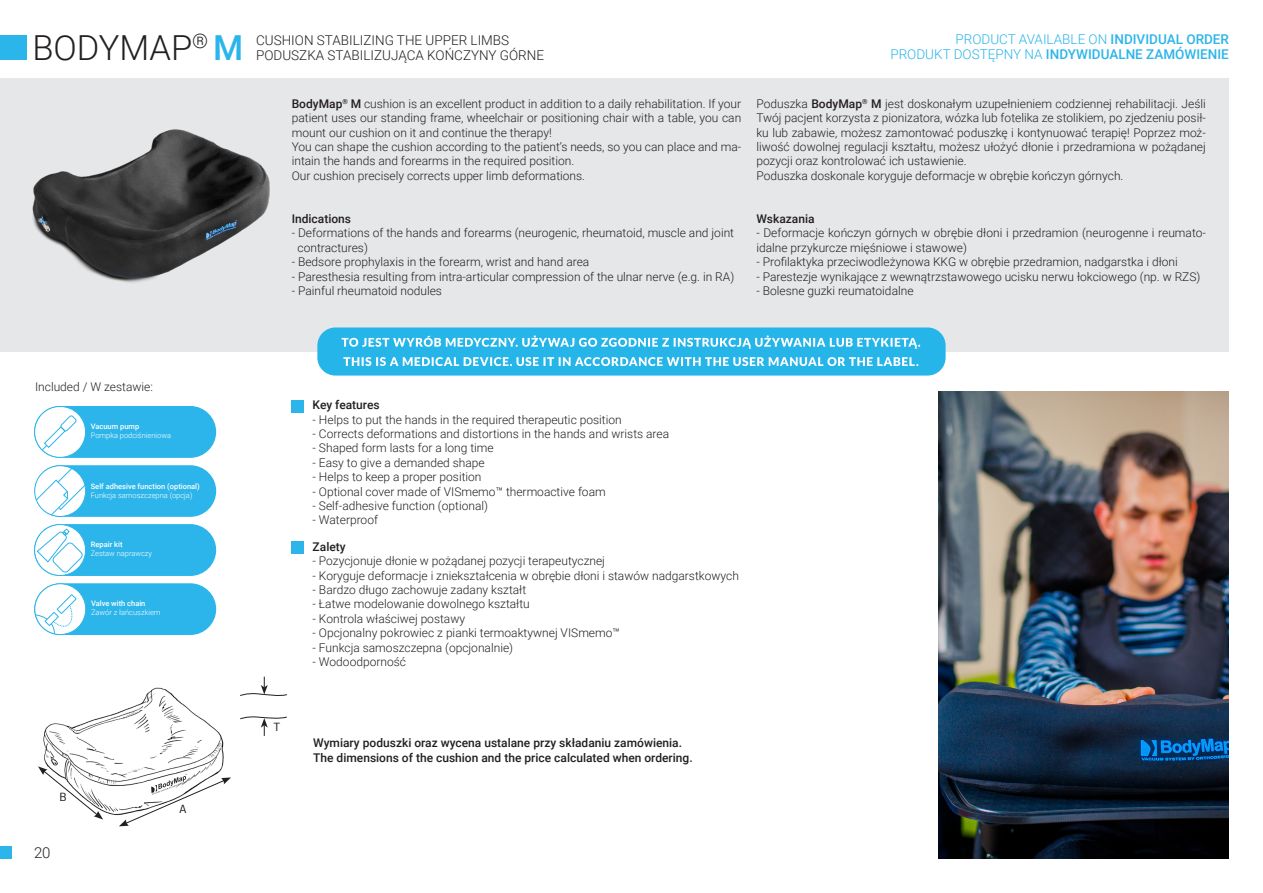
<style>
.page{position:relative;width:1263px;height:893px;background:#fff}
.page>*{position:absolute;margin:0;border:0;box-sizing:border-box;transform-origin:0 0}
.t1{font:300 34.5px "Roboto";color:#231f20}
.t2{font:300 20.1px "Roboto";color:#231f20}
.t3{font:300 15px "Roboto";color:#231f20}
.t4{font:500 13.5px/15px "Roboto";color:#2cb5ea;text-align:right}
.t5{font:300 13.5px "Roboto";color:#231f20}
.t6{font:300 12px/14.4px "Roboto";color:#231f20}
.t7{font:500 12px "Roboto";color:#231f20}
.Таблиця{font:12px "PF Agora Sans Pro";color:#231f20}
.t8{font:500 7.5px/9px "Roboto";color:#fff}
.t9{font:300 7.5px "Roboto";color:#fff}
.s1{font-weight:500;font-size:34.5px;color:#2cb5ea}
.s2{font-weight:300}
.s3{font-weight:500}
</style>
<div class="page">
<div style="left:0;top:79px;width:1228px;height:272px;background:#e6e7e9"></div>
<div style="left:34px;top:524px;width:182px;height:52px;background:#2cb5ea;border-radius:26px"></div>
<svg style="left:34px;top:524px;width:52px;height:52px"></svg>
<div style="left:34px;top:406px;width:182px;height:52px;background:#2cb5ea;border-radius:26px"></div>
<svg style="left:34px;top:406px;width:52px;height:52px"></svg>
<div style="left:35px;top:465px;width:181px;height:52px;background:#2cb5ea;border-radius:26px"></div>
<svg style="left:35px;top:468px;width:51px;height:48px"></svg>
<div style="left:34px;top:583px;width:182px;height:52px;background:#2cb5ea;border-radius:26px"></div>
<svg style="left:34px;top:583px;width:62px;height:52px"></svg>
<div style="left:292px;top:400px;width:12px;height:12px;background:#2cb5ea"></div>
<div style="left:292px;top:542px;width:12px;height:12px;background:#2cb5ea"></div>
<img style="left:938px;top:391px;width:291px;height:467px">
<img style="left:32px;top:129px;width:238px;height:154px">
<img style="left:43px;top:687px;width:181px;height:129px">
<svg style="left:240px;top:677px;width:47px;height:19px"></svg>
<svg style="left:240px;top:716px;width:47px;height:20px"></svg>
<svg style="left:119px;top:774px;width:112px;height:52px"></svg>
<svg style="left:38px;top:766px;width:65px;height:53px"></svg>
<div style="left:0;top:35px;width:27px;height:25px;background:#2cb5ea"></div>
<div style="left:317px;top:327px;width:629px;height:49px;background:#26b5e9;border-radius:18px"></div>
<svg style="left:342px;top:335px;width:578px;height:14px"></svg>
<svg style="left:343px;top:357px;width:575px;height:9px"></svg>
<div style="left:0;top:847px;width:12px;height:12px;background:#2cb5ea"></div>
<p class="t2" style="left:192px;top:27px;width:53px">® <span class="s1">M</span></p>
<p class="t1" style="left:32px;top:23px;width:161px">BODYMAP</p>
<p class="t5" style="left:256px;top:31px;width:255px">CUSHION STABILIZING THE UPPER LIMBS</p>
<p class="t5" style="left:256px;top:46px;width:290px">PODUSZKA STABILIZUJĄCA KOŃCZYNY GÓRNE</p>
<p class="t4" style="left:890px;top:31px;width:340px"><span class="s2">PRODUCT AVAILABLE ON</span> INDIVIDUAL ORDER<br><span class="s2">PRODUKT DOSTĘPNY NA</span> INDYWIDUALNE ZAMÓWIENIE</p>
<p class="t6" style="left:292px;top:96px;width:451px;text-align:justify"><span class="s3">BodyMap</span><sup>®</sup> <span class="s3">M</span> cushion is an excellent product in addition to a daily rehabilitation. If your patient uses our standing frame, wheelchair or positioning chair with a table, you can mount our cushion on it and continue the therapy!</p>
<p class="t6" style="left:292px;top:139px;width:451px">You can shape the cushion according to the patient’s needs, so you can place and ma&shy;intain the hands and forearms in the required position.</p>
<p class="t6" style="left:292px;top:168px;width:295px">Our cushion precisely corrects upper limb deformations.</p>
<p class="t6" style="left:756px;top:96px;width:451px;text-align:justify">Poduszka <span class="s3">BodyMap</span><sup>®</sup> <span class="s3">M</span> jest doskonałym uzupełnieniem codziennej rehabilitacji. Jeśli Twój pacjent korzysta z pionizatora, wózka lub fotelika ze stolikiem, po zjedzeniu posił&shy;ku lub zabawie, możesz zamontować poduszkę i kontynuować terapię! Poprzez moż&shy;liwość dowolnej regulacji kształtu, możesz ułożyć dłonie i przedramiona w pożądanej pozycji oraz kontrolować ich ustawienie.</p>
<p class="t6" style="left:756px;top:168px;width:369px">Poduszka doskonale koryguje deformacje w obrębie kończyn górnych.</p>
<p class="t7" style="left:292px;top:210px;width:61px">Indications</p>
<p class="t6" style="left:298px;top:226px;width:438px;text-indent:-6px">- Deformations of the hands and forearms (neurogenic, rheumatoid, muscle and joint contractures)</p>
<p class="t6" style="left:292px;top:254px;width:299px">- Bedsore prophylaxis in the forearm, wrist and hand area</p>
<p class="t6" style="left:292px;top:269px;width:444px">- Paresthesia resulting from intra-articular compression of the ulnar nerve (e.g. in RA)</p>
<p class="t6" style="left:292px;top:283px;width:152px">- Painful rheumatoid nodules</p>
<p class="t7" style="left:756px;top:210px;width:60px">Wskazania</p>
<p class="t6" style="left:756px;top:226px;width:451px">- Deformacje kończyn górnych w obrębie dłoni i przedramion (neurogenne i reumato&shy;idalne przykurcze mięśniowe i stawowe)</p>
<p class="t6" style="left:756px;top:254px;width:423px">- Profilaktyka przeciwodleżynowa KKG w obrębie przedramion, nadgarstka i dłoni</p>
<p class="t6" style="left:756px;top:269px;width:446px">- Parestezje wynikające z wewnątrzstawowego ucisku nerwu łokciowego (np. w RZS)</p>
<p class="t6" style="left:756px;top:283px;width:159px">- Bolesne guzki reumatoidalne</p>
<p class="t6" style="left:35px;top:379px;width:119px">Included / W zestawie:</p>
<p class="t8" style="left:91px;top:422px;width:50px">Vacuum pump</p>
<p class="t9" style="left:91px;top:430px;width:82px">Pompka podciśnieniowa</p>
<p class="t8" style="left:91px;top:481px;width:111px">Self adhesive function (optional)<br><span class="s2">Funkcja samoszczepna (opcja)</span></p>
<p class="t8" style="left:91px;top:540px;width:33px">Repair kit</p>
<p class="t9" style="left:91px;top:548px;width:63px">Zestaw naprawczy</p>
<p class="t8" style="left:91px;top:599px;width:56px">Valve with chain</p>
<p class="t9" style="left:91px;top:607px;width:71px">Zawór z łańcuszkiem</p>
<p class="Таблиця" style="left:59px;top:790px;width:9px">B</p>
<p class="t3" style="left:34px;top:842px;width:18px">20</p>
<p class="Таблиця" style="left:180px;top:801px;width:8px">A</p>
<p class="Таблиця" style="left:273px;top:719px;width:8px">T</p>
<p class="t7" style="left:313px;top:396px;width:69px">Key features</p>
<p class="t6" style="left:313px;top:412px;width:311px">- Helps to put the hands in the required therapeutic position</p>
<p class="t6" style="left:313px;top:426px;width:358px">- Corrects deformations and distortions in the hands and wrists area</p>
<p class="t6" style="left:313px;top:440px;width:183px">- Shaped form lasts for a long time</p>
<p class="t6" style="left:313px;top:455px;width:174px">- Easy to give a demanded shape</p>
<p class="t6" style="left:313px;top:469px;width:170px">- Helps to keep a proper position</p>
<p class="t6" style="left:313px;top:484px;width:295px">- Optional cover made of VISmemo™ thermoactive foam</p>
<p class="t6" style="left:313px;top:498px;width:177px">- Self-adhesive function (optional)</p>
<p class="t6" style="left:313px;top:512px;width:67px">- Waterproof</p>
<p class="t7" style="left:313px;top:538px;width:35px">Zalety</p>
<p class="t6" style="left:313px;top:553px;width:294px">- Pozycjonuje dłonie w pożądanej pozycji terapeutycznej</p>
<p class="t6" style="left:313px;top:568px;width:428px">- Koryguje deformacje i zniekształcenia w obrębie dłoni i stawów nadgarstkowych</p>
<p class="t6" style="left:313px;top:582px;width:215px">- Bardzo długo zachowuje zadany kształt</p>
<p class="t6" style="left:313px;top:597px;width:219px">- Łatwe modelowanie dowolnego kształtu</p>
<p class="t6" style="left:313px;top:611px;width:154px">- Kontrola właściwej postawy</p>
<p class="t6" style="left:313px;top:625px;width:309px">- Opcjonalny pokrowiec z pianki termoaktywnej VISmemo™</p>
<p class="t6" style="left:313px;top:640px;width:202px">- Funkcja samoszczepna (opcjonalnie)</p>
<p class="t6" style="left:313px;top:654px;width:95px">- Wodoodporność</p>
<p class="t7" style="left:313px;top:735px;width:370px">Wymiary poduszki oraz wycena ustalane przy składaniu zamówienia.</p>
<p class="t7" style="left:313px;top:749px;width:381px">The dimensions of the cushion and the price calculated when ordering.</p>
</div>
